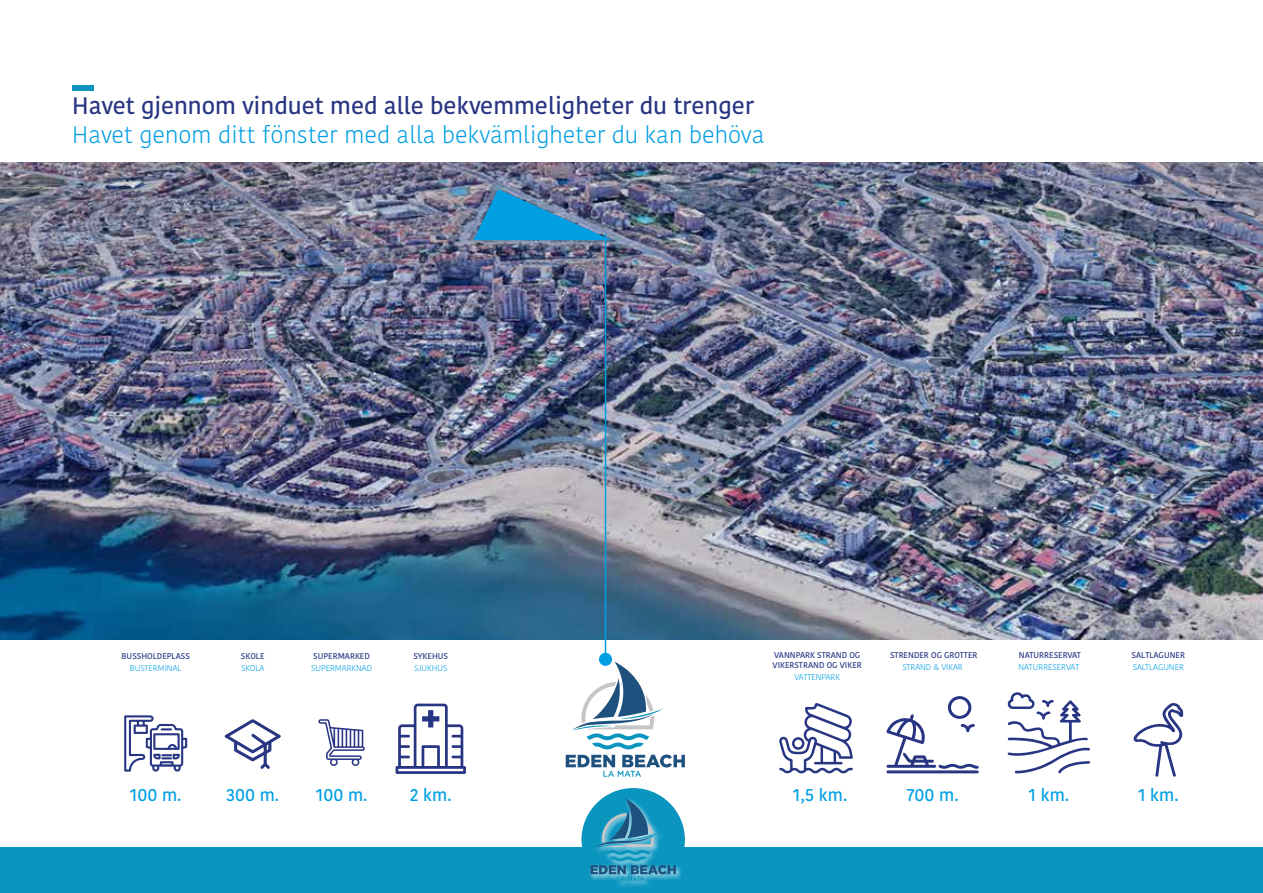
<style>
.page{position:relative;width:1263px;height:893px;background:#fff}
.page>*{position:absolute;margin:0;border:0;box-sizing:border-box;transform-origin:0 0}
.t1{font:300 23.7px "Kohinoor Latin";color:#009fe3}
.t2{font:600 23.7px "Kohinoor Latin";color:#283583}
.t3{font:600 17.25px "Kohinoor Latin";color:#009fe3}
.t4{font:600 8.4px/10.1px "Kohinoor Latin";color:#283583}
.t5{font:300 8.4px "Kohinoor Latin";color:#009fe3}
</style>
<div class="page">
<div style="left:72px;top:85px;width:21px;height:6px;background:#0a95bf"></div>
<svg style="left:124px;top:715px;width:63px;height:57px"></svg>
<svg style="left:225px;top:719px;width:56px;height:50px"></svg>
<svg style="left:318px;top:719px;width:47px;height:47px"></svg>
<svg style="left:779px;top:703px;width:74px;height:71px"></svg>
<svg style="left:396px;top:703px;width:70px;height:71px"></svg>
<svg style="left:1007px;top:692px;width:83px;height:81px"></svg>
<svg style="left:886px;top:696px;width:93px;height:77px"></svg>
<svg style="left:1133px;top:703px;width:50px;height:74px"></svg>
<div style="left:0;top:848px;width:1263px;height:45px;background:#0a95bf"></div>
<div style="left:581px;top:788px;width:104px;height:103px;background:#0a95bf;border-radius:50%"></div>
<div style="left:588px;top:797px;width:94px;height:91px;background:#fff;opacity:.75"></div>
<svg style="left:591px;top:799px;width:85px;height:82px"></svg>
<img style="left:0;top:162px;width:1263px;height:478px">
<img style="left:473px;top:189px;width:139px;height:51px">
<hr style="left:605px;top:234px;width:1px;height:428px;background:#009fe3">
<svg style="left:566px;top:662px;width:119px;height:115px"></svg>
<div style="left:599px;top:653px;width:13px;height:13px;background:#009fe3;border-radius:50%"></div>
<h1 class="t2" style="left:72px;top:91px;width:683px">Havet gjennom vinduet med alle bekvemmeligheter du trenger</h1>
<h1 class="t1" style="left:72px;top:119px;width:694px">Havet genom ditt fönster med alla bekvämligheter du kan behöva</h1>
<p class="t4" style="left:121px;top:651px;width:70px">BUSSHOLDEPLASS</p>
<p class="t5" style="left:130px;top:663px;width:53px">BUSTERMINAL</p>
<p class="t4" style="left:241px;top:651px;width:25px">SKOLE</p>
<p class="t5" style="left:241px;top:663px;width:25px">SKOLA</p>
<p class="t4" style="left:313px;top:651px;width:58px">SUPERMARKED</p>
<p class="t5" style="left:311px;top:663px;width:62px">SUPERMARKNAD</p>
<p class="t4" style="left:413px;top:651px;width:36px">SYKEHUS</p>
<p class="t5" style="left:414px;top:663px;width:35px">SJUKHUS</p>
<p class="t4" style="left:772px;top:650px;width:91px">VANNPARK STRAND OG<br>VIKERSTRAND OG VIKER</p>
<p class="t5" style="left:794px;top:672px;width:47px">VATTENPARK</p>
<p class="t4" style="left:890px;top:650px;width:89px">STRENDER OG GROTTER</p>
<p class="t5" style="left:902px;top:662px;width:62px">STRAND &amp; VIKAR</p>
<p class="t4" style="left:1019px;top:650px;width:64px">NATURRESERVAT</p>
<p class="t5" style="left:1018px;top:662px;width:62px">NATURRESERVAT</p>
<p class="t4" style="left:1132px;top:650px;width:55px">SALTLAGUNER</p>
<p class="t5" style="left:1133px;top:662px;width:53px">SALTLAGUNER</p>
<h2 class="t3" style="left:130px;top:784px;width:53px">100 m.</h2>
<h2 class="t3" style="left:226px;top:784px;width:54px">300 m.</h2>
<h2 class="t3" style="left:316px;top:784px;width:53px">100 m.</h2>
<h2 class="t3" style="left:410px;top:784px;width:43px">2 km.</h2>
<h2 class="t3" style="left:793px;top:784px;width:56px">1,5 km.</h2>
<h2 class="t3" style="left:907px;top:784px;width:53px">700 m.</h2>
<h2 class="t3" style="left:1028px;top:784px;width:42px">1 km.</h2>
<h2 class="t3" style="left:1138px;top:784px;width:42px">1 km.</h2>
</div>
